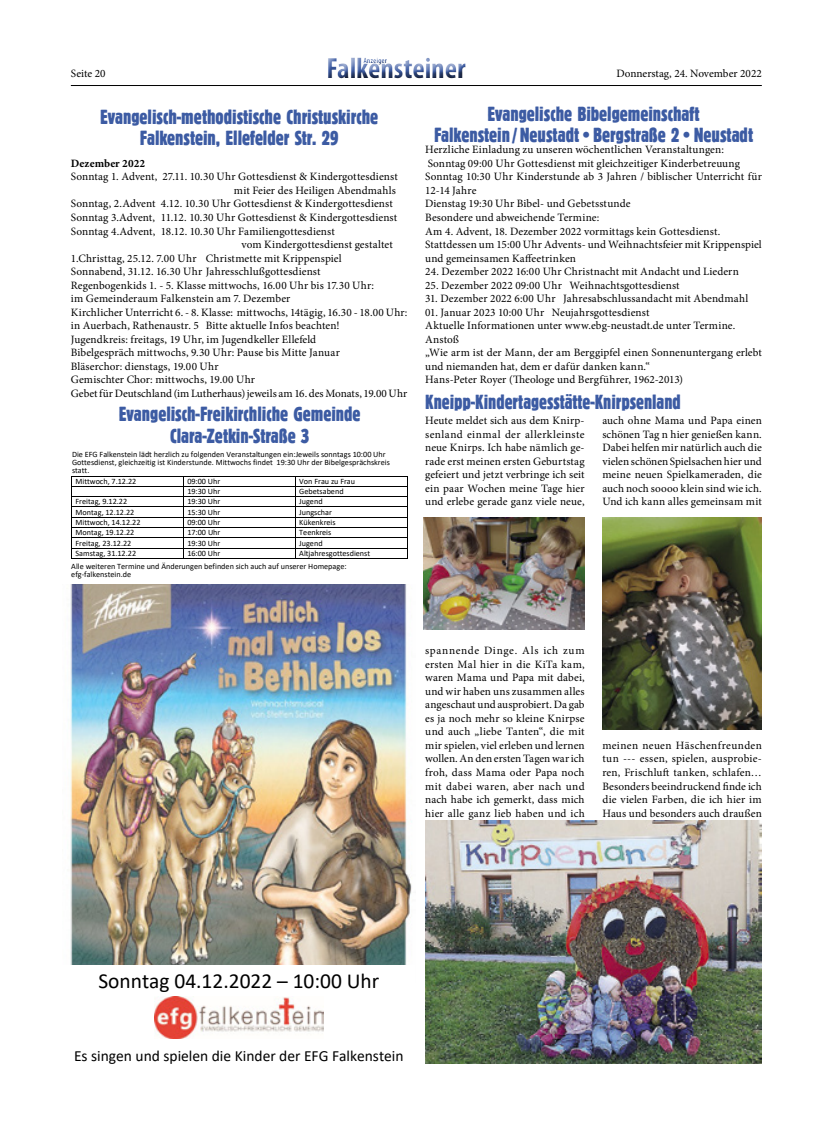
<style>
.page{position:relative;width:815px;height:1134px;background:#fff}
.page>*{position:absolute;margin:0;border:0;box-sizing:border-box;transform-origin:0 0}
.t1{font:700 condensed 29.38px "Myriad Pro";color:#3c5ba3}
.t2{font:21.5px "Calibri";color:#000}
.t3{font:21.25px/21.2px "Block D Regu Extr Cond";color:#3c5ba3;text-align:center}
.t4{font:15.5px "Calibri";color:#000}
.t5{font:11.25px/13.5px "Minion Pro";letter-spacing:.01em;color:#000;text-align:justify}
.t6{font:700 11.25px "Minion Pro";letter-spacing:.01em;color:#000}
.t7{font:8.12px/8.1px "Calibri";color:#000}
.t8{font:700 condensed 7.75px "Myriad Pro";color:#3c5ba3}
</style>
<div class="page">
<hr style="left:71px;top:85px;width:691px;height:1px;background:#000">
<div style="left:322px;top:50px;width:156px;height:36px;background:#fff"></div>
<div style="left:322px;top:53px;width:152px;height:33px;background:#000;opacity:.75"></div>
<img style="left:70px;top:584px;width:342px;height:381px">
<img style="left:154px;top:996px;width:169px;height:43px">
<hr style="left:72px;top:476px;width:111px;height:1px;background:#000">
<hr style="left:183px;top:476px;width:112px;height:1px;background:#000">
<hr style="left:295px;top:476px;width:112px;height:1px;background:#000">
<hr style="left:72px;top:486px;width:111px;height:1px;background:#000">
<hr style="left:183px;top:486px;width:112px;height:1px;background:#000">
<hr style="left:295px;top:486px;width:112px;height:1px;background:#000">
<hr style="left:72px;top:496px;width:111px;height:1px;background:#000">
<hr style="left:183px;top:496px;width:112px;height:1px;background:#000">
<hr style="left:295px;top:496px;width:112px;height:1px;background:#000">
<hr style="left:72px;top:507px;width:111px;height:1px;background:#000">
<hr style="left:183px;top:507px;width:112px;height:1px;background:#000">
<hr style="left:295px;top:507px;width:112px;height:1px;background:#000">
<hr style="left:72px;top:517px;width:111px;height:1px;background:#000">
<hr style="left:183px;top:517px;width:112px;height:1px;background:#000">
<hr style="left:295px;top:517px;width:112px;height:1px;background:#000">
<hr style="left:72px;top:527px;width:111px;height:1px;background:#000">
<hr style="left:183px;top:527px;width:112px;height:1px;background:#000">
<hr style="left:295px;top:527px;width:112px;height:1px;background:#000">
<hr style="left:72px;top:538px;width:111px;height:1px;background:#000">
<hr style="left:183px;top:538px;width:112px;height:1px;background:#000">
<hr style="left:295px;top:538px;width:112px;height:1px;background:#000">
<hr style="left:72px;top:548px;width:111px;height:1px;background:#000">
<hr style="left:183px;top:548px;width:112px;height:1px;background:#000">
<hr style="left:295px;top:548px;width:112px;height:1px;background:#000">
<svg style="left:71px;top:476px;width:1px;height:83px"></svg>
<hr style="left:72px;top:558px;width:111px;height:1px;background:#000">
<svg style="left:183px;top:477px;width:1px;height:81px"></svg>
<hr style="left:183px;top:558px;width:112px;height:1px;background:#000">
<svg style="left:295px;top:477px;width:1px;height:81px"></svg>
<hr style="left:295px;top:558px;width:112px;height:1px;background:#000">
<svg style="left:407px;top:476px;width:1px;height:83px"></svg>
<img style="left:425px;top:821px;width:337px;height:242px">
<img style="left:603px;top:517px;width:159px;height:212px">
<img style="left:423px;top:517px;width:161px;height:113px">
<p class="t8" style="left:363px;top:56px;width:25px">Anzeiger</p>
<h1 class="t1" style="left:326px;top:50px;width:141px">Falkensteiner</h1>
<p class="t5" style="left:71px;top:67px;width:36px">Seite 20</p>
<p class="t5" style="left:616px;top:67px;width:147px">Donnerstag, 24. November 2022</p>
<h3 class="t3" style="left:100px;top:106px;width:280px">Evangelisch-methodistische Christuskirche<br>Falkenstein, Ellefelder Str. 29</h3>
<p class="t6" style="left:71px;top:155px;width:76px">Dezember 2022</p>
<p class="t5" style="left:71px;top:170px;width:328px">Sonntag 1. Advent, 27.11. 10.30 Uhr Gottesdienst &amp; Kindergottesdienst</p>
<p class="t5" style="left:234px;top:184px;width:164px">mit Feier des Heiligen Abendmahls</p>
<p class="t5" style="left:71px;top:197px;width:324px">Sonntag, 2.Advent 4.12. 10.30 Uhr Gottesdienst &amp; Kindergottesdienst</p>
<p class="t5" style="left:71px;top:211px;width:328px">Sonntag 3.Advent, 11.12. 10.30 Uhr Gottesdienst &amp; Kindergottesdienst</p>
<p class="t5" style="left:71px;top:224px;width:266px">Sonntag 4.Advent, 18.12. 10.30 Uhr Familiengottesdienst</p>
<p class="t5" style="left:242px;top:238px;width:153px">vom Kindergottesdienst gestaltet</p>
<p class="t5" style="left:71px;top:251px;width:272px">1.Christtag, 25.12. 7.00 Uhr Christmette mit Krippenspiel</p>
<p class="t5" style="left:71px;top:265px;width:251px">Sonnabend, 31.12. 16.30 Uhr Jahresschlußgottesdienst</p>
<p class="t5" style="left:71px;top:278px;width:305px">Regenbogenkids 1. - 5. Klasse mittwochs, 16.00 Uhr bis 17.30 Uhr:</p>
<p class="t5" style="left:71px;top:292px;width:221px">im Gemeinderaum Falkenstein am 7. Dezember</p>
<p class="t5" style="left:71px;top:305px;width:338px">Kirchlicher Unterricht 6. - 8. Klasse: mittwochs, 14tägig, 16.30 - 18.00 Uhr:</p>
<p class="t5" style="left:71px;top:319px;width:270px">in Auerbach, Rathenaustr. 5 Bitte aktuelle Infos beachten!</p>
<p class="t5" style="left:71px;top:332px;width:247px">Jugendkreis: freitags, 19 Uhr, im Jugendkeller Ellefeld</p>
<p class="t5" style="left:71px;top:346px;width:270px">Bibelgespräch mittwochs, 9.30 Uhr: Pause bis Mitte Januar</p>
<p class="t5" style="left:71px;top:360px;width:149px">Bläserchor: dienstags, 19.00 Uhr</p>
<p class="t5" style="left:71px;top:373px;width:186px">Gemischter Chor: mittwochs, 19.00 Uhr</p>
<p class="t5" style="left:71px;top:387px;width:338px">Gebet für Deutschland (im Lutherhaus) jeweils am 16. des Monats, 19.00 Uhr</p>
<h3 class="t3" style="left:119px;top:404px;width:243px">Evangelisch-Freikirchliche Gemeinde<br>Clara-Zetkin-Straße 3</h3>
<p class="t7" style="left:72px;top:450px;width:319px">Die EFG Falkenstein lädt herzlich zu folgenden Veranstaltungen ein:Jeweils sonntags 10:00 Uhr<br>Gottesdienst, gleichzeitig ist Kinderstunde. Mittwochs findet 19:30 Uhr der Bibelgesprächskreis statt.</p>
<p class="t7" style="left:76px;top:477px;width:62px">Mittwoch, 7.12.22</p>
<p class="t7" style="left:187px;top:477px;width:34px">09:00 Uhr</p>
<p class="t7" style="left:299px;top:477px;width:57px">Von Frau zu Frau</p>
<p class="t7" style="left:187px;top:487px;width:34px">19:30 Uhr</p>
<p class="t7" style="left:299px;top:487px;width:46px">Gebetsabend</p>
<p class="t7" style="left:76px;top:497px;width:53px">Freitag, 9.12.22</p>
<p class="t7" style="left:187px;top:497px;width:34px">19:30 Uhr</p>
<p class="t7" style="left:299px;top:497px;width:25px">Jugend</p>
<p class="t7" style="left:76px;top:508px;width:60px">Montag, 12.12.22</p>
<p class="t7" style="left:187px;top:508px;width:34px">15:30 Uhr</p>
<p class="t7" style="left:299px;top:508px;width:34px">Jungschar</p>
<p class="t7" style="left:76px;top:518px;width:66px">Mittwoch, 14.12.22</p>
<p class="t7" style="left:187px;top:518px;width:34px">09:00 Uhr</p>
<p class="t7" style="left:299px;top:518px;width:38px">Kükenkreis</p>
<p class="t7" style="left:76px;top:528px;width:60px">Montag, 19.12.22</p>
<p class="t7" style="left:187px;top:528px;width:34px">17:00 Uhr</p>
<p class="t7" style="left:299px;top:528px;width:34px">Teenkreis</p>
<p class="t7" style="left:76px;top:539px;width:57px">Freitag, 23.12.22</p>
<p class="t7" style="left:187px;top:539px;width:34px">19:30 Uhr</p>
<p class="t7" style="left:299px;top:539px;width:25px">Jugend</p>
<p class="t7" style="left:76px;top:549px;width:62px">Samstag, 31.12.22</p>
<p class="t7" style="left:187px;top:549px;width:34px">16:00 Uhr</p>
<p class="t7" style="left:71px;top:547px;width:300px;line-height:12.8px;text-indent:228px">Altjahresgottesdienst<br>Alle weiteren Termine und Änderungen befinden sich auch auf unserer Homepage:</p>
<p class="t7" style="left:71px;top:570px;width:61px">efg-falkenstein.de</p>
<h3 class="t3" style="left:434px;top:103px;width:321px">Evangelische Bibelgemeinschaft<br>Falkenstein/Neustadt•Bergstraße 2•Neustadt</h3>
<p class="t5" style="left:425px;top:143px;width:338px;text-align:left">Herzliche Einladung zu unseren wöchentlichen Veranstaltungen:<br>Sonntag 09:00 Uhr Gottesdienst mit gleichzeitiger Kinderbetreuung Sonntag 10:30 Uhr Kinderstunde ab 3 Jahren / biblischer Unterricht für 12-14 Jahre<br>Dienstag 19:30 Uhr Bibel- und Gebetsstunde<br>Besondere und abweichende Termine:<br>Am 4. Advent, 18. Dezember 2022 vormittags kein Gottesdienst.<br>Stattdessen um 15:00 Uhr Advents- und Weihnachtsfeier mit Krippenspiel und gemeinsamen Kaffeetrinken</p>
<p class="t5" style="left:425px;top:265px;width:315px">24. Dezember 2022 16:00 Uhr Christnacht mit Andacht und Liedern</p>
<p class="t5" style="left:425px;top:278px;width:256px">25. Dezember 2022 09:00 Uhr Weihnachtsgottesdienst</p>
<p class="t5" style="left:425px;top:292px;width:325px">31. Dezember 2022 6:00 Uhr Jahresabschlussandacht mit Abendmahl</p>
<p class="t5" style="left:425px;top:305px;width:338px;text-align:left">01. Januar 2023 10:00 Uhr Neujahrsgottesdienst<br>Aktuelle Informationen unter www.ebg-neustadt.de unter Termine.<br>Anstoß<br>„Wie arm ist der Mann, der am Berggipfel einen Sonnenuntergang erlebt und niemanden hat, dem er dafür danken kann.“<br>Hans-Peter Royer (Theologe und Bergführer, 1962-2013)</p>
<h3 class="t3" style="left:425px;top:391px;width:257px">Kneipp-Kindertagesstätte-Knirpsenland</h3>
<p class="t5" style="left:425px;top:414px;width:161px">Heute meldet sich aus dem Knirp&shy;senland einmal der allerkleinste neue Knirps. Ich habe nämlich ge&shy;rade erst meinen ersten Geburtstag gefeiert und jetzt verbringe ich seit ein paar Wochen meine Tage hier und erlebe gerade ganz viele neue,</p>
<p class="t5" style="left:602px;top:414px;width:161px">auch ohne Mama und Papa einen schönen Tag n hier genießen kann.<br>Dabei helfen mir natürlich auch die vielen schönen Spielsachen hier und meine neuen Spielkameraden, die auch noch soooo klein sind wie ich.<br>Und ich kann alles gemeinsam mit</p>
<p class="t5" style="left:425px;top:644px;width:161px">spannende Dinge. Als ich zum ersten Mal hier in die KiTa kam, waren Mama und Papa mit dabei, und wir haben uns zusammen alles angeschaut und ausprobiert. Da gab es ja noch mehr so kleine Knirpse und auch „liebe Tanten“, die mit mir spielen, viel erleben und lernen wollen. An den ersten Tagen war ich froh, dass Mama oder Papa noch mit dabei waren, aber nach und nach habe ich gemerkt, dass mich hier alle ganz lieb haben und ich</p>
<p class="t5" style="left:602px;top:739px;width:161px">meinen neuen Häschenfreunden tun --- essen, spielen, ausprobie&shy;ren, Frischluft tanken, schlafen… Besonders beeindruckend finde ich die vielen Farben, die ich hier im Haus und besonders auch draußen</p>
<h2 class="t2" style="left:98px;top:966px;width:282px">Sonntag 04.12.2022 – 10:00 Uhr</h2>
<h3 class="t4" style="left:74px;top:1045px;width:331px">Es singen und spielen die Kinder der EFG Falkenstein</h3>
</div>
